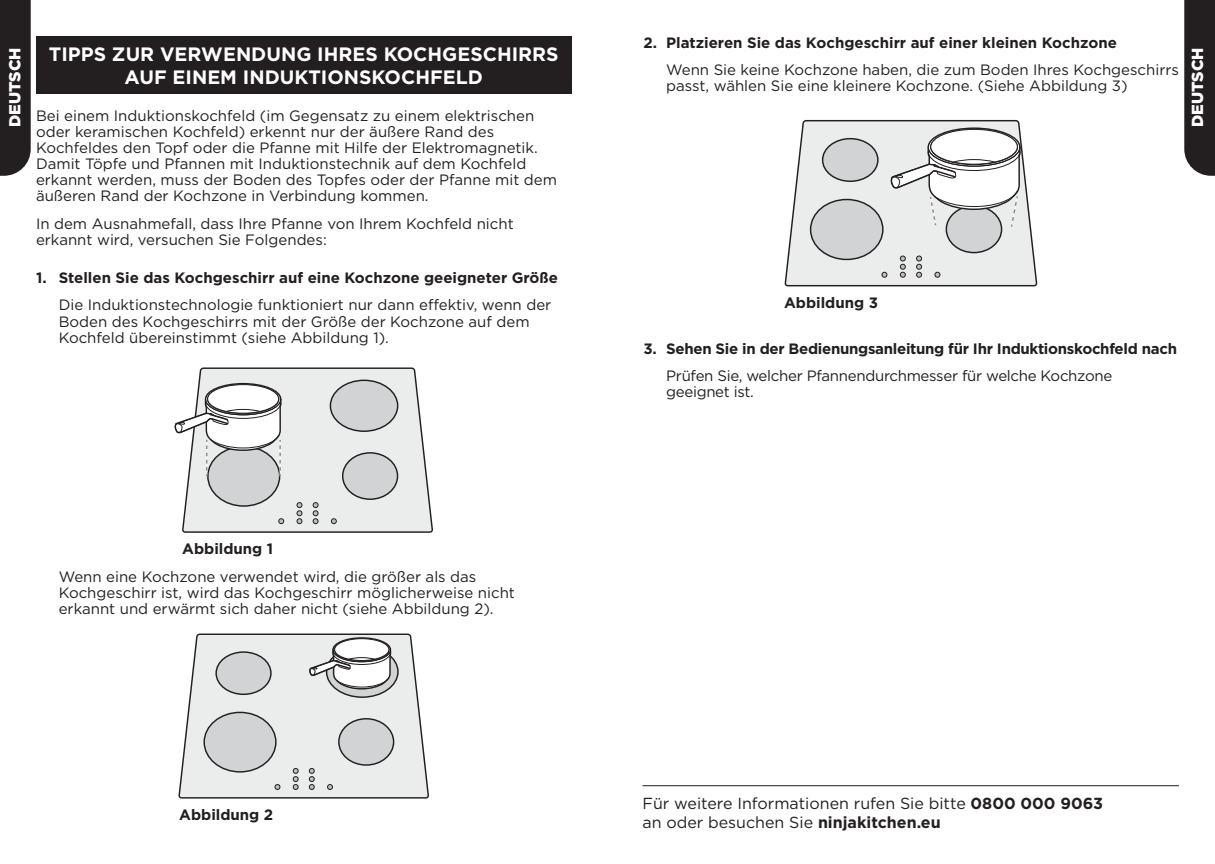
<style>
.page{position:relative;width:1215px;height:864px;background:#fff}
.page>*{position:absolute;margin:0;border:0;box-sizing:border-box;transform-origin:0 0}
.t1{font:700 19.4px/23.2px "Gotham";color:#fff;text-align:center}
.t2{font:16px/19px "Gotham";color:#231f20}
.t3{font:900 16px "Gotham";color:#fff}
.t4{font:15px/16px "Gotham";color:#231f20}
.t5{font:700 15px "Gotham";color:#231f20}
.t6{font:15px/16px "Gotham";letter-spacing:-.02em;color:#231f20}
.t7{font:700 15px "Gotham";letter-spacing:-.02em;color:#231f20}
.s1{font-weight:700}
</style>
<div class="page">
<div style="left:1184px;top:0;width:30px;height:176px;background:#231f20"></div>
<div style="left:0;top:0;width:31px;height:176px;background:#231f20"></div>
<div style="left:36px;top:36px;width:535px;height:57px;background:#231f20"></div>
<svg style="left:174px;top:368px;width:258px;height:164px"></svg>
<svg style="left:179px;top:633px;width:250px;height:166px;background:#dadadb"></svg>
<svg style="left:784px;top:119px;width:254px;height:168px"></svg>
<svg style="left:785px;top:121px;width:251px;height:165px"></svg>
<hr style="left:642px;top:785px;width:536px;height:1px;background:#231f20">
<p class="t5" style="left:643px;top:34px;width:475px">2. Platzieren Sie das Kochgeschirr auf einer kleinen Kochzone</p>
<p class="t4" style="left:666px;top:62px;width:514px">Wenn Sie keine Kochzone haben, die zum Boden Ihres Kochgeschirrs passt, wählen Sie eine kleinere Kochzone. (Siehe Abbildung 3)</p>
<p class="t1" style="left:49px;top:42px;width:511px">TIPPS ZUR VERWENDUNG IHRES KOCHGESCHIRRS<br>AUF EINEM INDUKTIONSKOCHFELD</p>
<p class="t4" style="left:36px;top:108px;width:522px">Bei einem Induktionskochfeld (im Gegensatz zu einem elektrischen oder keramischen Kochfeld) erkennt nur der äußere Rand des Kochfeldes den Topf oder die Pfanne mit Hilfe der Elektromagnetik.<br>Damit Töpfe und Pfannen mit Induktionstechnik auf dem Kochfeld erkannt werden, muss der Boden des Topfes oder der Pfanne mit dem äußeren Rand der Kochzone in Verbindung kommen.</p>
<p class="t4" style="left:36px;top:215px;width:479px">In dem Ausnahmefall, dass Ihre Pfanne von Ihrem Kochfeld nicht erkannt wird, versuchen Sie Folgendes:</p>
<p class="t3" style="left:6px;top:127px;width:81px;rotate:-90deg">DEUTSCH</p>
<p class="t3" style="left:1188px;top:127px;width:81px;rotate:-90deg">DEUTSCH</p>
<p class="t5" style="left:36px;top:269px;width:523px">1. Stellen Sie das Kochgeschirr auf eine Kochzone geeigneter Größe</p>
<p class="t4" style="left:59px;top:297px;width:494px">Die Induktionstechnologie funktioniert nur dann effektiv, wenn der<br>Boden des Kochgeschirrs mit der Größe der Kochzone auf dem<br>Kochfeld übereinstimmt (siehe Abbildung 1).</p>
<p class="t5" style="left:182px;top:540px;width:92px">Abbildung 1</p>
<p class="t4" style="left:59px;top:569px;width:458px">Wenn eine Kochzone verwendet wird, die größer als das<br>Kochgeschirr ist, wird das Kochgeschirr möglicherweise nicht erkannt und erwärmt sich daher nicht (siehe Abbildung 2).</p>
<p class="t5" style="left:179px;top:806px;width:95px">Abbildung 2</p>
<p class="t5" style="left:784px;top:294px;width:95px">Abbildung 3</p>
<p class="t7" style="left:643px;top:340px;width:535px">3. Sehen Sie in der Bedienungsanleitung für Ihr Induktionskochfeld nach</p>
<p class="t6" style="left:666px;top:368px;width:447px">Prüfen Sie, welcher Pfannendurchmesser für welche Kochzone geeignet ist.</p>
<p class="t2" style="left:642px;top:794px;width:462px">Für weitere Informationen rufen Sie bitte <span class="s1">0800 000 9063 </span>an oder besuchen Sie <span class="s1">ninjakitchen.eu</span></p>
</div>
